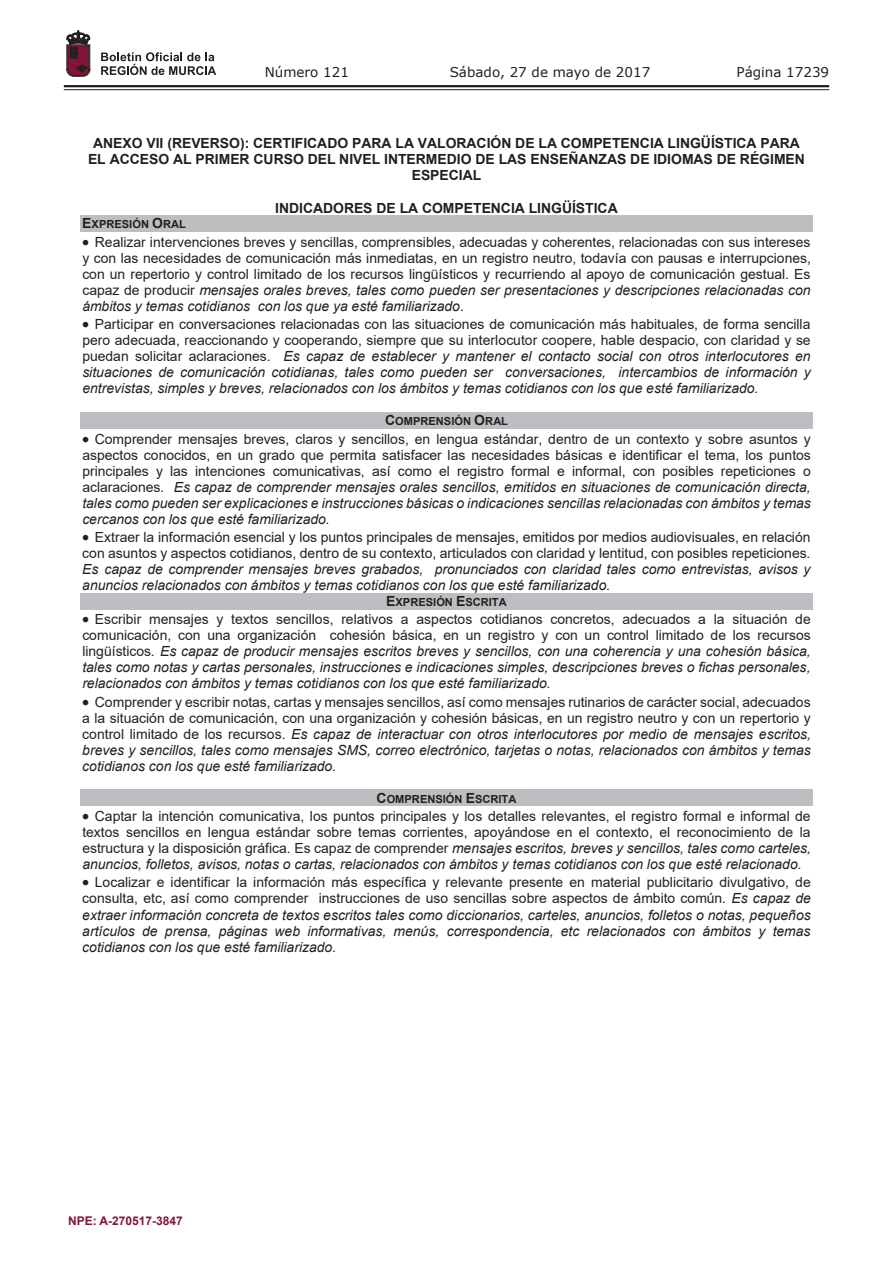
<style>
.page{position:relative;width:893px;height:1263px;background:#fff}
.page>*{position:absolute;margin:0;border:0;box-sizing:border-box;transform-origin:0 0}
.t1{font:13.95px/16px "Arial";color:#231f20;text-align:justify}
.t2{font:italic 13.95px/16px "Arial";color:#231f20;text-align:justify}
.t3{font:700 13.95px/16px "Arial";color:#231f20;text-align:center}
.t4{font:13.5px "Verdana";color:#231f20}
.t5{font:700 12px "Arial";color:#83143a}
.t6{font:700 11.1px "Arial";color:#231f20}
.s1{font-size:13.95px}
.s2{font-style:italic}
.s3{font-style:normal}
</style>
<div class="page">
<hr style="left:64px;top:85px;width:765px;height:2px;background:#231f20">
<hr style="left:64px;top:89px;width:765px;height:1px;background:#231f20">
<svg style="left:101px;top:52px;width:115px;height:23px"></svg>
<svg style="left:67px;top:31px;width:23px;height:45px"></svg>
<div style="left:80px;top:215px;width:733px;height:17px;background:#bdbec1"></div>
<div style="left:80px;top:412px;width:733px;height:16px;background:#bdbec1"></div>
<div style="left:80px;top:593px;width:733px;height:16px;background:#bdbec1"></div>
<div style="left:80px;top:790px;width:733px;height:16px;background:#bdbec1"></div>
<p class="t4" style="left:265px;top:62px;width:86px">Número 121</p>
<p class="t4" style="left:450px;top:62px;width:202px">Sábado, 27 de mayo de 2017</p>
<p class="t4" style="left:736px;top:62px;width:94px">Página 17239</p>
<p class="t3" style="left:88px;top:136px;width:718px">ANEXO VII (REVERSO): CERTIFICADO PARA LA VALORACIÓN DE LA COMPETENCIA LINGÜÍSTICA PARA<br>EL ACCESO AL PRIMER CURSO DEL NIVEL INTERMEDIO DE LAS ENSEÑANZAS DE IDIOMAS DE RÉGIMEN<br>ESPECIAL</p>
<p class="t3" style="left:275px;top:200px;width:344px">INDICADORES DE LA COMPETENCIA LINGÜÍSTICA</p>
<p class="t6" style="left:82px;top:217px;width:105px"><span class="s1">E</span>XPRESIÓN <span class="s1">O</span>RAL</p>
<p class="t1" style="left:82px;top:234px;width:730px">• Realizar intervenciones breves y sencillas, comprensibles, adecuadas y coherentes, relacionadas con sus intereses y con las necesidades de comunicación más inmediatas, en un registro neutro, todavía con pausas e interrupciones, con un repertorio y control limitado de los recursos lingüísticos y recurriendo al apoyo de comunicación gestual. Es capaz de producir <span class="s2">mensajes orales breves, tales como pueden ser presentaciones y descripciones relacionadas con ámbitos y temas cotidianos con los que ya esté familiarizado</span>.</p>
<p class="t2" style="left:82px;top:316px;width:730px">• <span class="s3">Participar en conversaciones relacionadas con las situaciones de comunicación más habituales, de forma sencilla pero adecuada, reaccionando y cooperando, siempre que su interlocutor coopere, hable despacio, con claridad y se puedan solicitar aclaraciones.</span> Es capaz de establecer y mantener el contacto social con otros interlocutores en situaciones de comunicación cotidianas, tales como pueden ser conversaciones, intercambios de información y entrevistas, simples y breves, relacionados con los ámbitos y temas cotidianos con los que esté familiarizado.</p>
<p class="t6" style="left:385px;top:413px;width:124px"><span class="s1">C</span>OMPRENSIÓN <span class="s1">O</span>RAL</p>
<p class="t1" style="left:82px;top:430px;width:730px">• Comprender mensajes breves, claros y sencillos, en lengua estándar, dentro de un contexto y sobre asuntos y aspectos conocidos, en un grado que permita satisfacer las necesidades básicas e identificar el tema, los puntos principales y las intenciones comunicativas, así como el registro formal e informal, con posibles repeticiones o aclaraciones<span class="s2">. Es capaz de comprender mensajes orales sencillos, emitidos en situaciones de comunicación directa, tales como pueden ser explicaciones e instrucciones básicas o indicaciones sencillas relacionadas con ámbitos y temas cercanos con los que esté familiarizado.</span></p>
<p class="t1" style="left:82px;top:529px;width:730px">• Extraer la información esencial y los puntos principales de mensajes, emitidos por medios audiovisuales, en relación con asuntos y aspectos cotidianos, dentro de su contexto, articulados con claridad y lentitud, con posibles repeticiones<span class="s2">.<br>Es capaz de comprender mensajes breves grabados, pronunciados con claridad tales como entrevistas, avisos y anuncios relacionados con ámbitos y temas cotidianos con los que esté familiarizado.</span></p>
<p class="t6" style="left:386px;top:594px;width:122px"><span class="s1">E</span>XPRESIÓN <span class="s1">E</span>SCRITA</p>
<p class="t2" style="left:82px;top:611px;width:730px">• <span class="s3">Escribir mensajes y textos sencillos, relativos a aspectos cotidianos concretos, adecuados a la situación de comunicación, con una organización cohesión básica, en un registro y con un control limitado de los recursos lingüísticos</span>. Es capaz de producir mensajes escritos breves y sencillos, con una coherencia y una cohesión básica, tales como notas y cartas personales, instrucciones e indicaciones simples, descripciones breves o fichas personales, relacionados con ámbitos y temas cotidianos con los que esté familiarizado.</p>
<p class="t1" style="left:82px;top:694px;width:730px">• Comprender y escribir notas, cartas y mensajes sencillos, así como mensajes rutinarios de carácter social, adecuados a la situación de comunicación, con una organización y cohesión básicas, en un registro neutro y con un repertorio y control limitado de los recursos. <span class="s2">Es capaz de interactuar con otros interlocutores por medio de mensajes escritos, breves y sencillos, tales como mensajes SMS, correo electrónico, tarjetas o notas, relacionados con ámbitos y temas cotidianos con los que esté familiarizado</span>.</p>
<p class="t6" style="left:377px;top:791px;width:142px"><span class="s1">C</span>OMPRENSIÓN <span class="s1">E</span>SCRITA</p>
<p class="t1" style="left:82px;top:808px;width:730px">• Captar la intención comunicativa, los puntos principales y los detalles relevantes, el registro formal e informal de textos sencillos en lengua estándar sobre temas corrientes, apoyándose en el contexto, el reconocimiento de la estructura y la disposición gráfica. Es capaz de comprender <span class="s2">mensajes escritos, breves y sencillos, tales como carteles, anuncios, folletos, avisos, notas o cartas, relacionados con ámbitos y temas cotidianos con los que esté relacionado.</span></p>
<p class="t2" style="left:82px;top:875px;width:730px">• <span class="s3">Localizar e identificar la información más específica y relevante presente en material publicitario divulgativo, de consulta, etc, así como comprender instrucciones de uso sencillas sobre aspectos de ámbito común</span>. Es capaz de extraer información concreta de textos escritos tales como diccionarios, carteles, anuncios, folletos o notas, pequeños artículos de prensa, páginas web informativas, menús, correspondencia, etc relacionados con ámbitos y temas cotidianos con los que esté familiarizado.</p>
<p class="t5" style="left:68px;top:1212px;width:116px">NPE: A-270517-3847</p>
</div>
